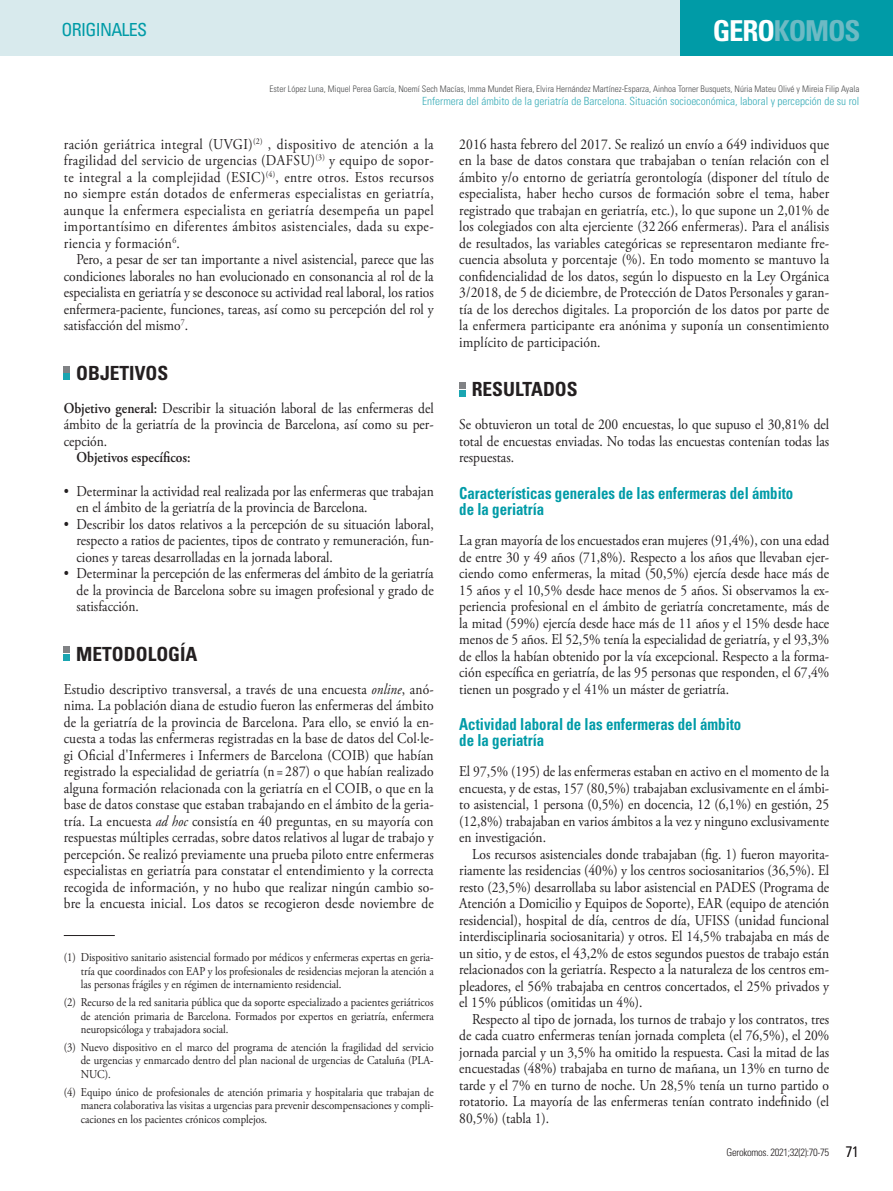
<style>
.page{position:relative;width:893px;height:1191px;background:#fff}
.page>*{position:absolute;margin:0;border:0;box-sizing:border-box;transform-origin:0 0}
.t1{font:700 condensed 28.8px "Univers LT Std";letter-spacing:-.04em;color:#6dbac4}
.GAL_-_Cat_A{font:700 condensed 19.5px "Univers LT Std";color:#231f20}
.t2{font:condensed 18px "Univers LT Std";letter-spacing:-.04em;color:#009ba7}
.GAL_-_Cat_B{font:700 condensed 16.5px/16.5px "Univers LT Std";color:#009ba7;scale:.9 1}
.GAL_-_Galerada_Prime{font:15px/16.5px "Adobe Garamond Pro";color:#231f20;text-align:justify;scale:.9 1}
.GAL_-_Galerada{font:15px/16.5px "Adobe Garamond Pro";color:#231f20;text-align:justify;scale:.9 1}
.GAL_-_Bullets{font:15px/16.5px "Adobe Garamond Pro";color:#231f20;text-align:justify;scale:.9 1}
.GAL_-_Galerada-2{font:600 15px "Adobe Garamond Pro";color:#231f20;scale:.9 1}
.GAL_-_Galerada-3{font:12px/13.5px "Adobe Garamond Pro";color:#231f20;text-align:justify;scale:.9 1}
.CAB_-_Titulo{font:300 condensed 11.25px "Univers LT Std";color:#3aadb8}
.t3{font:300 condensed 10.5px "Univers LT Std";letter-spacing:-.03em;color:#231f20}
.CAB_-__Autores{font:300 condensed 9px "Univers LT Std";color:#4b4c4d}
.s1{color:#fff}
.s2{font-weight:600}
.s3{font-style:italic}
.s4{font-size:15px}
</style>
<div class="page">
<div style="left:0;top:0;width:705px;height:55px;background:#d8eaed"></div>
<div style="left:680px;top:0;width:213px;height:55px;background:#009ba7"></div>
<svg style="left:64px;top:366px;width:6px;height:14px"></svg>
<svg style="left:64px;top:646px;width:6px;height:14px"></svg>
<svg style="left:459px;top:382px;width:6px;height:14px"></svg>
<hr style="left:64px;top:935px;width:51px;height:1px;background:#231f20">
<p class="t2" style="left:62px;top:18px;width:87px">ORIGINALES</p>
<h1 class="t1" style="left:713px;top:13px;width:149px"><span class="s1">GERO</span>KOMOS</h1>
<p class="CAB_-__Autores" style="left:269px;top:83px;width:591px">Ester López Luna, Miquel Perea García, Noemí Sech Macías, Imma Mundet Riera, Elvira Hernández Martínez-Esparza, Ainhoa Torner Busquets, Núria Mateu Olivé y Mireia Filip Ayala</p>
<p class="CAB_-_Titulo" style="left:422px;top:94px;width:439px">Enfermera del ámbito de la geriatría de Barcelona. Situación socioeconómica, laboral y percepción de su rol</p>
<p class="GAL_-_Galerada_Prime" style="left:64px;top:136px;width:413px">ración geriátrica integral (UVGI)<sup>(2)</sup> , dispositivo de atención a la fragilidad del servicio de urgencias (DAFSU)<sup>(3)</sup> y equipo de sopor&shy;te integral a la complejidad (ESIC)<sup>(4)</sup>, entre otros. Estos recursos no siempre están dotados de enfermeras especialistas en geriatría, aunque la enfermera especialista en geriatría desempeña un papel importantísimo en diferentes ámbitos asistenciales, dada su expe&shy;riencia y formación<sup>6</sup>.</p>
<p class="GAL_-_Galerada" style="left:64px;top:252px;width:413px;text-indent:13px">Pero, a pesar de ser tan importante a nivel asistencial, parece que las condiciones laborales no han evolucionado en consonancia al rol de la especialista en geriatría y se desconoce su actividad real laboral, los ratios enfermera-paciente, funciones, tareas, así como su percepción del rol y satisfacción del mismo<sup>7</sup>.</p>
<p class="GAL_-_Cat_A" style="left:76px;top:361px;width:94px">OBJETIVOS</p>
<p class="GAL_-_Galerada_Prime" style="left:64px;top:400px;width:413px"><span class="s2">Objetivo general:</span> Describir la situación laboral de las enfermeras del ámbito de la geriatría de la provincia de Barcelona, así como su per&shy;cepción.</p>
<p class="GAL_-_Galerada-2" style="left:77px;top:449px;width:128px">Objetivos específicos:</p>
<p class="GAL_-_Bullets" style="left:77px;top:483px;width:398px;text-indent:-13px">• Determinar la actividad real realizada por las enfermeras que trabajan en el ámbito de la geriatría de la provincia de Barcelona.</p>
<p class="GAL_-_Bullets" style="left:77px;top:516px;width:398px;text-indent:-13px">• Describir los datos relativos a la percepción de su situación laboral, respecto a ratios de pacientes, tipos de contrato y remuneración, fun&shy;ciones y tareas desarrolladas en la jornada laboral.</p>
<p class="GAL_-_Bullets" style="left:77px;top:565px;width:398px;text-indent:-13px">• Determinar la percepción de las enfermeras del ámbito de la geriatría de la provincia de Barcelona sobre su imagen profesional y grado de satisfacción.</p>
<p class="GAL_-_Cat_A" style="left:76px;top:641px;width:123px">METODOLOGÍA</p>
<p class="GAL_-_Galerada_Prime" style="left:64px;top:681px;width:413px">Estudio descriptivo transversal, a través de una encuesta <span class="s3">online</span>, anó&shy;nima. La población diana de estudio fueron las enfermeras del ámbito de la geriatría de la provincia de Barcelona. Para ello, se envió la en&shy;cuesta a todas las enfermeras registradas en la base de datos del Col·le&shy;gi Oficial d'Infermeres i Infermers de Barcelona (COIB) que habían registrado la especialidad de geriatría (n = 287) o que habían realizado alguna formación relacionada con la geriatría en el COIB, o que en la base de datos constase que estaban trabajando en el ámbito de la geria&shy;tría. La encuesta <span class="s3">ad hoc</span> consistía en 40 preguntas, en su mayoría con respuestas múltiples cerradas, sobre datos relativos al lugar de trabajo y percepción. Se realizó previamente una prueba piloto entre enfermeras especialistas en geriatría para constatar el entendimiento y la correcta recogida de información, y no hubo que realizar ningún cambio so&shy;bre la encuesta inicial. Los datos se recogieron desde noviembre de</p>
<p class="GAL_-_Galerada-3" style="left:81px;top:951px;width:394px;text-indent:-17px">(1) Dispositivo sanitario asistencial formado por médicos y enfermeras expertas en geria&shy;tría que coordinados con EAP y los profesionales de residencias mejoran la atención a las personas frágiles y en régimen de internamiento residencial.</p>
<p class="GAL_-_Galerada-3" style="left:81px;top:996px;width:394px;text-indent:-17px">(2) Recurso de la red sanitaria pública que da soporte especializado a pacientes geriátricos de atención primaria de Barcelona. Formados por expertos en geriatría, enfermera neuropsicóloga y trabajadora social.</p>
<p class="GAL_-_Galerada-3" style="left:81px;top:1040px;width:394px;text-indent:-17px">(3) Nuevo dispositivo en el marco del programa de atención la fragilidad del servicio de urgencias y enmarcado dentro del plan nacional de urgencias de Cataluña (PLA-NUC).</p>
<p class="GAL_-_Galerada-3" style="left:81px;top:1085px;width:394px;text-indent:-17px">(4) Equipo único de profesionales de atención primaria y hospitalaria que trabajan de manera colaborativa las visitas a urgencias para prevenir descompensaciones y compli&shy;caciones en los pacientes crónicos complejos.</p>
<p class="GAL_-_Galerada_Prime" style="left:459px;top:136px;width:413px">2016 hasta febrero del 2017. Se realizó un envío a 649 individuos que en la base de datos constara que trabajaban o tenían relación con el ámbito y/o entorno de geriatría gerontología (disponer del título de especialista, haber hecho cursos de formación sobre el tema, haber registrado que trabajan en geriatría, etc.), lo que supone un 2,01% de los colegiados con alta ejerciente (32 266 enfermeras). Para el análisis de resultados, las variables categóricas se representaron mediante fre&shy;cuencia absoluta y porcentaje (%). En todo momento se mantuvo la confidencialidad de los datos, según lo dispuesto en la Ley Orgánica 3/2018, de 5 de diciembre, de Protección de Datos Personales y garan&shy;tía de los derechos digitales. La proporción de los datos por parte de la enfermera participante era anónima y suponía un consentimiento implícito de participación.</p>
<p class="GAL_-_Cat_A" style="left:472px;top:377px;width:108px">RESULTADOS</p>
<p class="GAL_-_Galerada_Prime" style="left:459px;top:417px;width:413px">Se obtuvieron un total de 200 encuestas, lo que supuso el 30,81% del total de encuestas enviadas. No todas las encuestas contenían todas las respuestas.</p>
<p class="GAL_-_Cat_B" style="left:459px;top:484px;width:373px">Características generales de las enfermeras del ámbito de la geriatría</p>
<p class="GAL_-_Galerada_Prime" style="left:459px;top:532px;width:413px">La gran mayoría de los encuestados eran mujeres (91,4%), con una edad de entre 30 y 49 años (71,8%). Respecto a los años que llevaban ejer&shy;ciendo como enfermeras, la mitad (50,5%) ejercía desde hace más de 15 años y el 10,5% desde hace menos de 5 años. Si observamos la ex&shy;periencia profesional en el ámbito de geriatría concretamente, más de la mitad (59%) ejercía desde hace más de 11 años y el 15% desde hace menos de 5 años. El 52,5% tenía la especialidad de geriatría, y el 93,3% de ellos la habían obtenido por la vía excepcional. Respecto a la forma&shy;ción específica en geriatría, de las 95 personas que responden, el 67,4% tienen un posgrado y el 41% un máster de geriatría.</p>
<p class="GAL_-_Cat_B" style="left:459px;top:715px;width:315px">Actividad laboral de las enfermeras del ámbito de la geriatría</p>
<p class="GAL_-_Galerada_Prime" style="left:459px;top:763px;width:413px">El 97,5% (195) de las enfermeras estaban en activo en el momento de la encuesta, y de estas, 157 (80,5%) trabajaban exclusivamente en el ámbi&shy;to asistencial, 1 persona (0,5%) en docencia, 12 (6,1%) en gestión, 25 (12,8%) trabajaban en varios ámbitos a la vez y ninguno exclusivamente en investigación.</p>
<p class="GAL_-_Galerada" style="left:459px;top:846px;width:413px;text-indent:13px">Los recursos asistenciales donde trabajaban (fig. 1) fueron mayorita&shy;riamente las residencias (40%) y los centros sociosanitarios (36,5%). El resto (23,5%) desarrollaba su labor asistencial en PADES (Programa de Atención a Domicilio y Equipos de Soporte), EAR (equipo de atención residencial), hospital de día, centros de día, UFISS (unidad funcional interdisciplinaria sociosanitaria) y otros. El 14,5% trabajaba en más de un sitio, y de estos, el 43,2% de estos segundos puestos de trabajo están relacionados con la geriatría. Respecto a la naturaleza de los centros em&shy;pleadores, el 56% trabajaba en centros concertados, el 25% privados y el 15% públicos (omitidas un 4%).</p>
<p class="GAL_-_Galerada" style="left:459px;top:1011px;width:413px;text-indent:13px">Respecto al tipo de jornada, los turnos de trabajo y los contratos, tres de cada cuatro enfermeras tenían jornada completa (el 76,5%), el 20% jornada parcial y un 3,5% ha omitido la respuesta. Casi la mitad de las encuestadas (48%) trabajaba en turno de mañana, un 13% en turno de tarde y el 7% en turno de noche. Un 28,5% tenía un turno partido o rotatorio. La mayoría de las enfermeras tenían contrato indefinido (el 80,5%) (tabla 1).</p>
<p class="t3" style="left:727px;top:1145px;width:134px">Gerokomos. 2021;32(2):70-75 <span class="s4">71</span></p>
</div>
